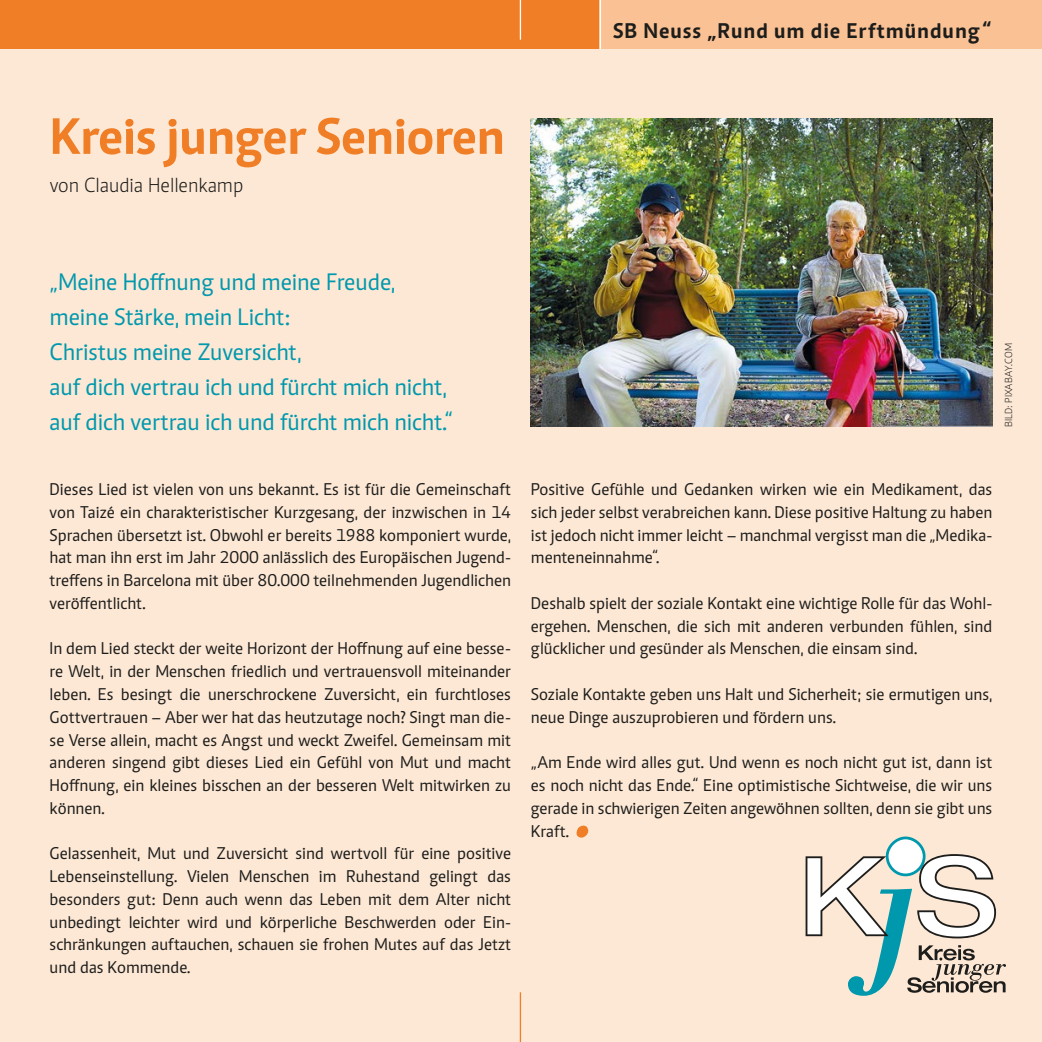
<style>
.page{position:relative;width:1042px;height:1042px;background:#fff}
.page>*{position:absolute;margin:0;border:0;box-sizing:border-box;transform-origin:0 0}
.t1{font:700 52.5px "Caput";letter-spacing:-.01em;color:#ef7e26}
.t2{font:24.5px/35px "Caput";letter-spacing:-.005em;color:#0098ad}
.t3{font:700 21.88px "Caput";letter-spacing:.04em;color:#1d1d1b}
.t4{font:300 21px "Caput";color:#1d1d1b}
.t5{font:17.5px/22.8px "Caput";color:#1d1d1b;text-align:justify}
.t6{font:300 10.5px "Caput";color:#1d1d1b}
</style>
<div class="page">
<div style="left:0;top:0;width:1042px;height:50px;background:#ef7e26"></div>
<hr style="left:520px;top:0;width:1px;height:40px;background:#fff">
<div style="left:600px;top:0;width:442px;height:50px;background:#fac294"></div>
<hr style="left:600px;top:0;width:1px;height:50px;background:#fff">
<div style="left:0;top:50px;width:1042px;height:992px;background:#fde8d5"></div>
<img style="left:531px;top:119px;width:461px;height:307px">
<svg style="left:576px;top:825px;width:13px;height:13px"></svg>
<svg style="left:805px;top:836px;width:201px;height:160px"></svg>
<hr style="left:520px;top:992px;width:1px;height:50px;background:#ef7e26">
<p class="t1" style="left:50px;top:104px;width:457px">Kreis junger Senioren</p>
<p class="t4" style="left:50px;top:173px;width:195px">von Claudia Hellenkamp</p>
<p class="t3" style="left:613px;top:18px;width:380px">SB Neuss „Rund um die Erftmündung“</p>
<p class="t2" style="left:50px;top:265px;width:405px">„Meine Hoffnung und meine Freude, meine Stärke, mein Licht:<br>Christus meine Zuversicht,<br>auf dich vertrau ich und fürcht mich nicht, auf dich vertrau ich und fürcht mich nicht.“</p>
<p class="t6" style="left:1003px;top:427px;width:85px;rotate:-90deg">BILD: PIXABAY.COM</p>
<p class="t5" style="left:50px;top:478px;width:463px">Dieses Lied ist vielen von uns bekannt. Es ist für die Gemeinschaft von Taizé ein charakteristischer Kurzgesang, der inzwischen in 14<br>Sprachen übersetzt ist. Obwohl er bereits 1988 komponiert wurde, hat man ihn erst im Jahr 2000 anlässlich des Europäischen Jugend&shy;treffens in Barcelona mit über 80.000 teilnehmenden Jugendlichen veröffentlicht.</p>
<p class="t5" style="left:50px;top:637px;width:463px">In dem Lied steckt der weite Horizont der Hoffnung auf eine besse&shy;re Welt, in der Menschen friedlich und vertrauensvoll miteinander leben. Es besingt die unerschrockene Zuversicht, ein furchtloses Gottvertrauen – Aber wer hat das heutzutage noch? Singt man die&shy;se Verse allein, macht es Angst und weckt Zweifel. Gemeinsam mit anderen singend gibt dieses Lied ein Gefühl von Mut und macht Hoffnung, ein kleines bisschen an der besseren Welt mitwirken zu können.</p>
<p class="t5" style="left:50px;top:842px;width:463px">Gelassenheit, Mut und Zuversicht sind wertvoll für eine positive Lebenseinstellung. Vielen Menschen im Ruhestand gelingt das besonders gut: Denn auch wenn das Leben mit dem Alter nicht unbedingt leichter wird und körperliche Beschwerden oder Ein&shy;schränkungen auftauchen, schauen sie frohen Mutes auf das Jetzt und das Kommende.</p>
<p class="t5" style="left:531px;top:478px;width:463px">Positive Gefühle und Gedanken wirken wie ein Medikament, das sich jeder selbst verabreichen kann. Diese positive Haltung zu haben ist jedoch nicht immer leicht – manchmal vergisst man die „Medika&shy;menteneinnahme“.</p>
<p class="t5" style="left:531px;top:592px;width:463px">Deshalb spielt der soziale Kontakt eine wichtige Rolle für das Wohl&shy;ergehen. Menschen, die sich mit anderen verbunden fühlen, sind glücklicher und gesünder als Menschen, die einsam sind.</p>
<p class="t5" style="left:531px;top:683px;width:463px">Soziale Kontakte geben uns Halt und Sicherheit; sie ermutigen uns, neue Dinge auszuprobieren und fördern uns.</p>
<p class="t5" style="left:531px;top:751px;width:463px">„Am Ende wird alles gut. Und wenn es noch nicht gut ist, dann ist es noch nicht das Ende.“ Eine optimistische Sichtweise, die wir uns gerade in schwierigen Zeiten angewöhnen sollten, denn sie gibt uns Kraft.</p>
</div>
